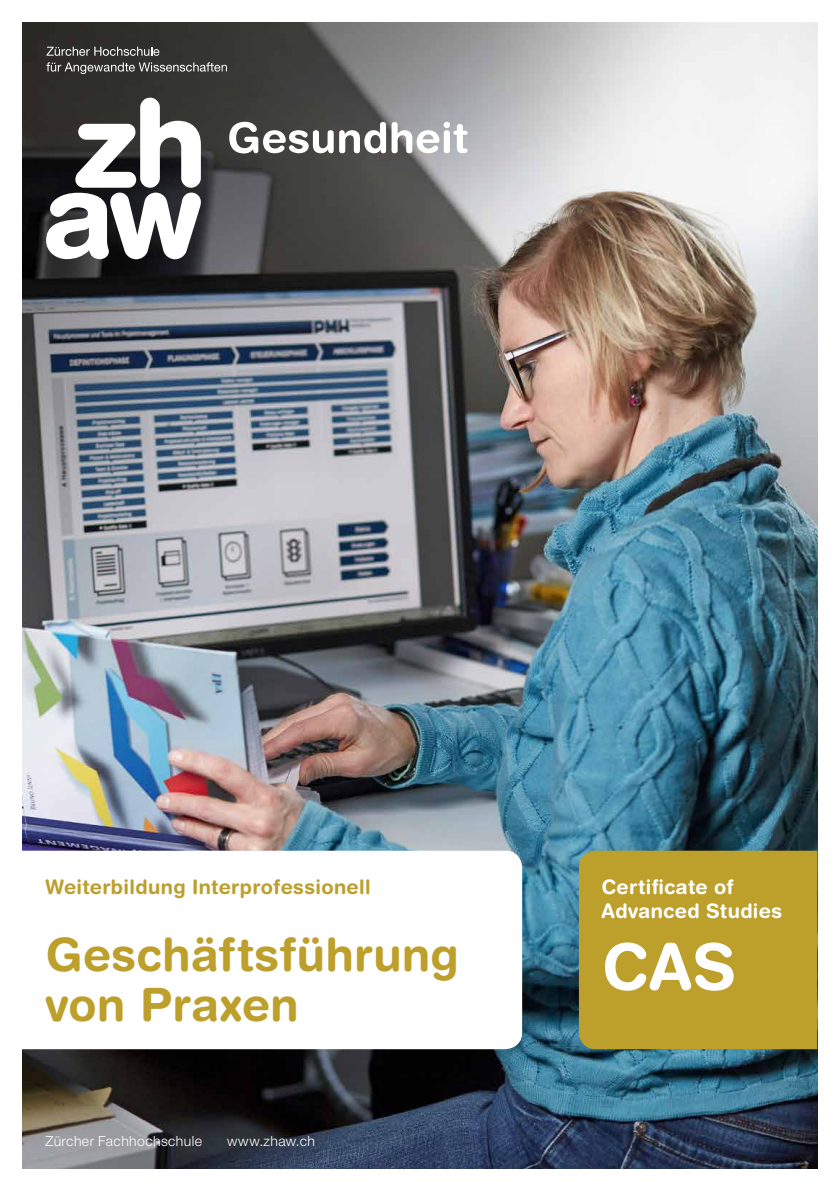
<style>
.page{position:relative;width:840px;height:1191px;background:#fff}
.page>*{position:absolute;margin:0;border:0;box-sizing:border-box;transform-origin:0 0}
.t1{font:700 64px "Helvetica Rounded LT Std";color:#fff}
.t2{font:700 46px/50px "Helvetica Rounded LT Std";letter-spacing:.01em;color:#bd9f2c}
.t3{font:700 20px "Helvetica Rounded LT Std";letter-spacing:.015em;color:#bd9f2c}
.t4{font:700 20px/24px "Helvetica Rounded LT Std";letter-spacing:.02em;color:#fff}
.t5{font:300 14px "Helvetica Neue LT Std";letter-spacing:.03em;color:#fff}
</style>
<div class="page">
<img style="left:23px;top:23px;width:793px;height:1145px">
<svg style="left:46px;top:98px;width:155px;height:162px"></svg>
<svg style="left:47px;top:47px;width:112px;height:9px"></svg>
<svg style="left:46px;top:62px;width:181px;height:12px;background:#605f5c"></svg>
<svg style="left:229px;top:122px;width:238px;height:31px"></svg>
<svg style="left:22px;top:850px;width:500px;height:199px"></svg>
<div style="left:578px;top:850px;width:238px;height:199px;background:#bd9f2c"></div>
<h3 class="t3" style="left:45px;top:874px;width:326px">Weiterbildung Interprofessionell</h3>
<h2 class="t2" style="left:45px;top:928px;width:414px">Geschäftsführung von Praxen</h2>
<p class="t5" style="left:45px;top:1132px;width:158px">Zürcher Fachhochschule</p>
<p class="t5" style="left:227px;top:1132px;width:89px">www.zhaw.ch</p>
<h3 class="t4" style="left:601px;top:874px;width:182px">Certificate of<br>Advanced Studies</h3>
<h1 class="t1" style="left:601px;top:928px;width:136px">CAS</h1>
</div>
